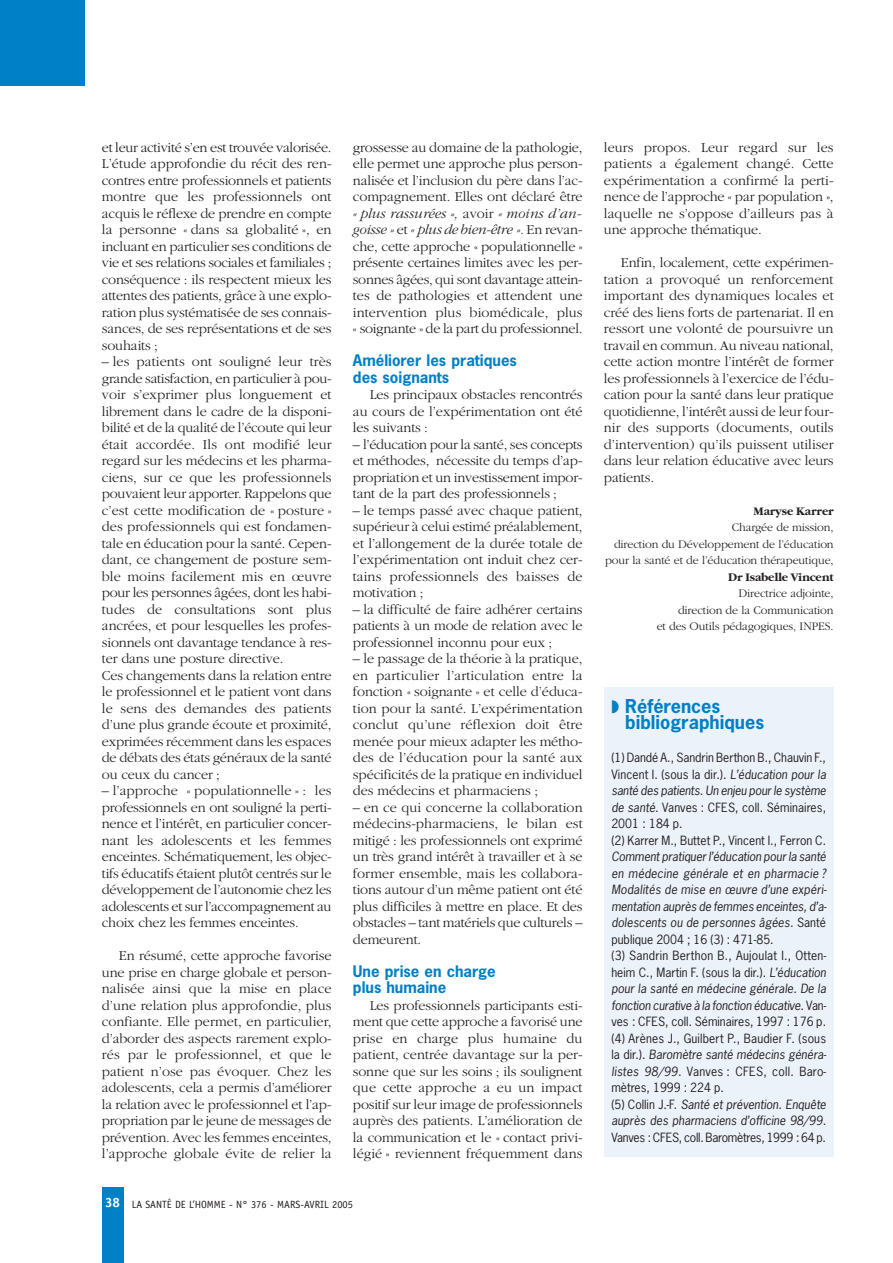
<style>
.page{position:relative;width:893px;height:1263px;background:#fff}
.page>*{position:absolute;margin:0;border:0;box-sizing:border-box;transform-origin:0 0}
.t1{font:700 18px/16.5px "News Gothic";color:#0080c6}
.t2{font:700 15px/16.5px "News Gothic";color:#0080c6}
.t3{font:300 14.25px/16.5px "Garamond";letter-spacing:-.01em;color:#231f20;text-align:justify}
.t4{font:italic 12px/16.5px "News Gothic";color:#231f20}
.t5{font:12px/16.5px "News Gothic";color:#231f20}
.t6{font:300 12px/16.5px "Garamond";letter-spacing:-.01em;color:#231f20;text-align:right}
.t7{font:12px "News Gothic";letter-spacing:-.025em;color:#231f20}
.t8{font:700 12px "Garamond";letter-spacing:-.01em;color:#231f20}
.t9{font:10.5px "Officina Sans";color:#231f20}
.s1{font-style:italic}
.s2{font-weight:700;font-size:13.5px;color:#fff}
.s3{font-style:normal}
</style>
<div class="page">
<div style="left:102px;top:1187px;width:21px;height:76px;background:#0080c6"></div>
<div style="left:0;top:0;width:85px;height:86px;background:#0080c6"></div>
<div style="left:604px;top:687px;width:229px;height:470px;background:#ecf2fa"></div>
<p class="t3" style="left:102px;top:140px;width:231px">et leur activité s’en est trouvée valorisée.<br>L’étude approfondie du récit des ren&shy;contres entre professionnels et patients montre que les professionnels ont acquis le réflexe de prendre en compte la personne « dans sa globalité », en incluant en particulier ses conditions de vie et ses relations sociales et familiales ; conséquence : ils respectent mieux les attentes des patients, grâce à une explo&shy;ration plus systématisée de ses connais&shy;sances, de ses représentations et de ses souhaits ;</p>
<p class="t3" style="left:102px;top:355px;width:231px;text-align:left">– les patients ont souligné leur très grande satisfaction, en particulier à pou&shy;voir s’exprimer plus longuement et librement dans le cadre de la disponi&shy;bilité et de la qualité de l’écoute qui leur était accordée. Ils ont modifié leur regard sur les médecins et les pharma&shy;ciens, sur ce que les professionnels pouvaient leur apporter. Rappelons que c’est cette modification de « posture » des professionnels qui est fondamen&shy;tale en éducation pour la santé. Cepen&shy;dant, ce changement de posture sem&shy;ble moins facilement mis en œuvre pour les personnes âgées, dont les habi&shy;tudes de consultations sont plus ancrées, et pour lesquelles les profes&shy;sionnels ont davantage tendance à res&shy;ter dans une posture directive.<br>Ces changements dans la relation entre le professionnel et le patient vont dans le sens des demandes des patients d’une plus grande écoute et proximité, exprimées récemment dans les espaces de débats des états généraux de la santé ou ceux du cancer ;</p>
<p class="t3" style="left:102px;top:784px;width:231px">– l’approche « populationnelle » : les professionnels en ont souligné la perti&shy;nence et l’intérêt, en particulier concer&shy;nant les adolescents et les femmes enceintes. Schématiquement, les objec&shy;tifs éducatifs étaient plutôt centrés sur le développement de l’autonomie chez les adolescents et sur l’accompagnement au choix chez les femmes enceintes.</p>
<p class="t3" style="left:102px;top:949px;width:231px;text-indent:17px">En résumé, cette approche favorise une prise en charge globale et person&shy;nalisée ainsi que la mise en place d’une relation plus approfondie, plus confiante. Elle permet, en particulier, d’aborder des aspects rarement explo&shy;rés par le professionnel, et que le patient n’ose pas évoquer. Chez les adolescents, cela a permis d’améliorer la relation avec le professionnel et l’ap&shy;propriation par le jeune de messages de prévention. Avec les femmes enceintes, l’approche globale évite de relier la</p>
<p class="t3" style="left:353px;top:140px;width:231px">grossesse au domaine de la pathologie, elle permet une approche plus person&shy;nalisée et l’inclusion du père dans l’ac&shy;compagnement. Elles ont déclaré être <span class="s1">« plus rassurées »,</span> avoir <span class="s1">« moins d’an&shy;goisse »</span> et <span class="s1">« plus de bien-être ».</span> En revan&shy;che, cette approche « populationnelle » présente certaines limites avec les per&shy;sonnes âgées, qui sont davantage attein&shy;tes de pathologies et attendent une intervention plus biomédicale, plus « soignante » de la part du professionnel.</p>
<p class="t2" style="left:353px;top:354px;width:165px">Améliorer les pratiques des soignants</p>
<p class="t3" style="left:353px;top:388px;width:231px;text-indent:17px">Les principaux obstacles rencontrés au cours de l’expérimentation ont été les suivants :</p>
<p class="t3" style="left:353px;top:437px;width:231px">– l’éducation pour la santé, ses concepts et méthodes, nécessite du temps d’ap&shy;propriation et un investissement impor&shy;tant de la part des professionnels ;</p>
<p class="t3" style="left:353px;top:503px;width:231px">– le temps passé avec chaque patient, supérieur à celui estimé préalablement, et l’allongement de la durée totale de l’expérimentation ont induit chez cer&shy;tains professionnels des baisses de motivation ;</p>
<p class="t3" style="left:353px;top:602px;width:231px">– la difficulté de faire adhérer certains patients à un mode de relation avec le professionnel inconnu pour eux ;</p>
<p class="t3" style="left:353px;top:652px;width:231px">– le passage de la théorie à la pratique, en particulier l’articulation entre la fonction « soignante » et celle d’éduca&shy;tion pour la santé. L’expérimentation conclut qu’une réflexion doit être menée pour mieux adapter les métho&shy;des de l’éducation pour la santé aux spécificités de la pratique en individuel des médecins et pharmaciens ;</p>
<p class="t3" style="left:353px;top:800px;width:231px">– en ce qui concerne la collaboration médecins-pharmaciens, le bilan est mitigé : les professionnels ont exprimé un très grand intérêt à travailler et à se former ensemble, mais les collabora&shy;tions autour d’un même patient ont été plus difficiles à mettre en place. Et des obstacles – tant matériels que culturels – demeurent.</p>
<p class="t2" style="left:353px;top:964px;width:144px">Une prise en charge plus humaine</p>
<p class="t3" style="left:353px;top:998px;width:231px;text-indent:17px">Les professionnels participants esti&shy;ment que cette approche a favorisé une prise en charge plus humaine du patient, centrée davantage sur la per&shy;sonne que sur les soins ; ils soulignent que cette approche a eu un impact positif sur leur image de professionnels auprès des patients. L’amélioration de la communication et le « contact privi&shy;légié » reviennent fréquemment dans</p>
<p class="t9" style="left:105px;top:1200px;width:249px"><span class="s2">38</span> LA SANTÉ DE L’HOMME - N° 376 - MARS-AVRIL 2005</p>
<p class="t3" style="left:604px;top:140px;width:231px">leurs propos. Leur regard sur les patients a également changé. Cette expérimentation a confirmé la perti&shy;nence de l’approche « par population », laquelle ne s’oppose d’ailleurs pas à une approche thématique.</p>
<p class="t3" style="left:604px;top:256px;width:231px;text-indent:17px">Enfin, localement, cette expérimen&shy;tation a provoqué un renforcement important des dynamiques locales et créé des liens forts de partenariat. Il en ressort une volonté de poursuivre un travail en commun. Au niveau national, cette action montre l’intérêt de former les professionnels à l’exercice de l’édu&shy;cation pour la santé dans leur pratique quotidienne, l’intérêt aussi de leur four&shy;nir des supports (documents, outils d’intervention) qu’ils puissent utiliser dans leur relation éducative avec leurs patients.</p>
<p class="t8" style="left:753px;top:506px;width:82px">Maryse Karrer</p>
<p class="t6" style="left:605px;top:520px;width:230px">Chargée de mission,<br>direction du Développement de l’éducation pour la santé et de l’éducation thérapeutique,</p>
<p class="t8" style="left:728px;top:572px;width:107px">Dr Isabelle Vincent</p>
<p class="t6" style="left:656px;top:586px;width:178px">Directrice adjointe,<br>direction de la Communication<br>et des Outils pédagogiques, INPES.</p>
<p class="t1" style="left:625px;top:699px;width:140px;text-indent:-14px">◗ Références bibliographiques</p>
<p class="t5" style="left:611px;top:751px;width:216px">(1) Dandé A., Sandrin Berthon B., Chauvin F., Vincent I. (sous la dir.). <span class="s1">L’éducation pour la santé des patients. Un enjeu pour le système de santé.</span> Vanves : CFES, coll. Séminaires, 2001 : 184 p.<br>(2) Karrer M., Buttet P., Vincent I., Ferron C.</p>
<p class="t4" style="left:611px;top:850px;width:217px">Comment pratiquer l’éducation pour la santé en médecine générale et en pharmacie ?<br>Modalités de mise en œuvre d’une expéri&shy;mentation auprès de femmes enceintes, d’a&shy;dolescents ou de personnes âgées. <span class="s3">Santé publique 2004 ; 16 (3) : 471-85.<br>(3) Sandrin Berthon B., Aujoulat I., Otten&shy;heim C., Martin F. (sous la dir.).</span> L’éducation pour la santé en médecine générale. De la fonction curative à la fonction éducative. <span class="s3">Van&shy;ves : CFES, coll. Séminaires, 1997 : 176 p. (4) Arènes J., Guilbert P., Baudier F. (sous la dir.).</span> Baromètre santé médecins généra&shy;listes 98/99. <span class="s3">Vanves : CFES, coll. Baro&shy;mètres, 1999 : 224 p.<br>(5) Collin J.-F.</span> Santé et prévention. Enquête auprès des pharmaciens d’officine 98/99.</p>
<p class="t7" style="left:611px;top:1133px;width:216px">Vanves : CFES, coll. Baromètres, 1999 : 64 p.</p>
</div>
